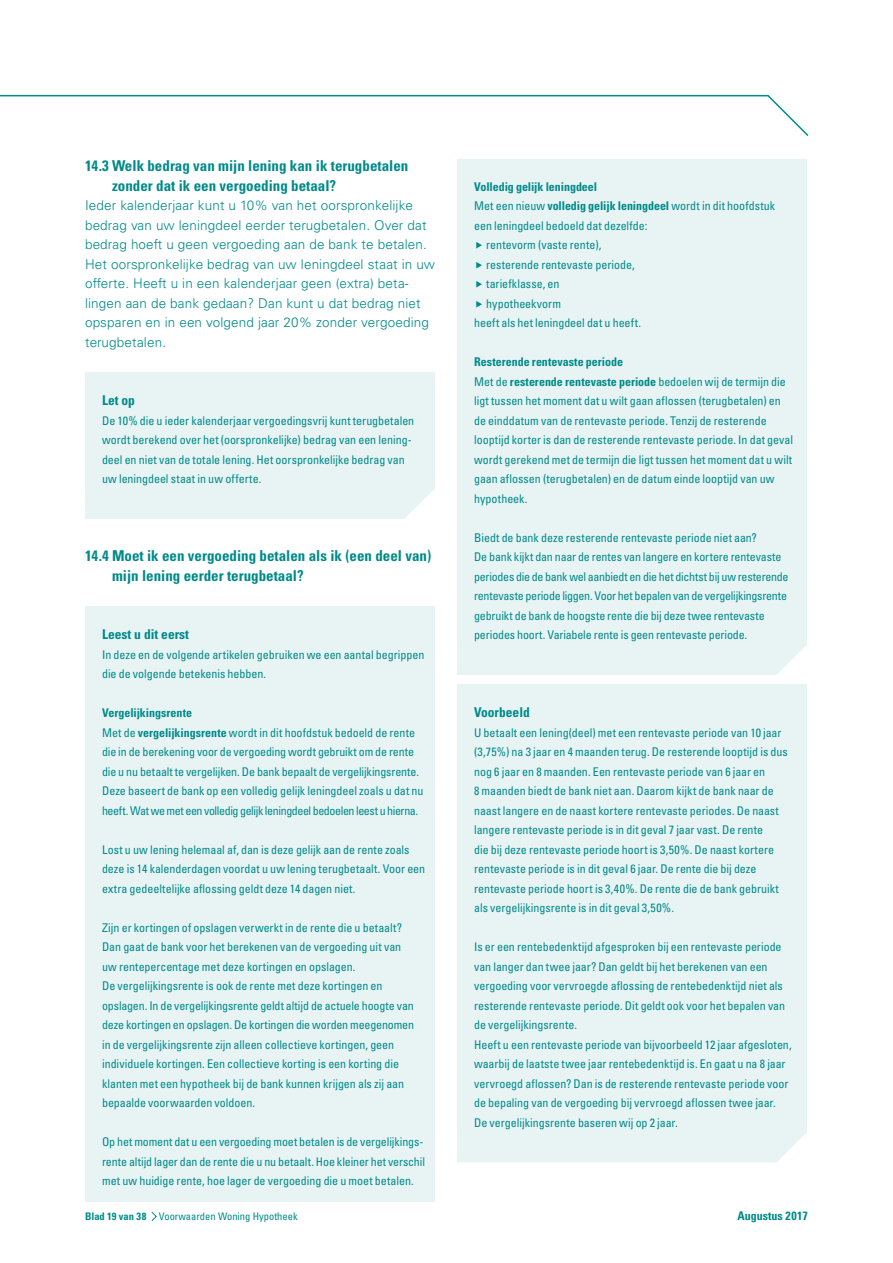
<style>
.page{position:relative;width:893px;height:1263px;background:#fff}
.page>*{position:absolute;margin:0;border:0;box-sizing:border-box;transform-origin:0 0}
.t1{font:700 condensed 15px/19.5px "Univers LT Std";color:#008a89}
.t2{font:300 13.5px/19.5px "Univers LT Std";letter-spacing:.01em;color:#008a89}
.t3{font:700 condensed 13.5px "Univers LT Std";color:#008a89}
.t4{font:condensed 12px/19.5px "Univers LT Std";letter-spacing:-.005em;color:#008a89}
.t5{font:700 condensed 12px "Univers LT Std";letter-spacing:-.005em;color:#008a89}
.t6{font:condensed 10.5px "Univers LT Std";color:#008a89}
.s1{font-weight:700}
</style>
<div class="page">
<svg style="left:0;top:94px;width:809px;height:42px"></svg>
<svg style="left:151px;top:1211px;width:6px;height:10px"></svg>
<div style="left:85px;top:372px;width:349px;height:117px;background:#e8f3f4"></div>
<div style="left:85px;top:489px;width:349px;height:30px;background:#e8f3f4"></div>
<div style="left:85px;top:606px;width:349px;height:595px;background:#e8f3f4"></div>
<div style="left:457px;top:159px;width:349px;height:486px;background:#e8f3f4"></div>
<div style="left:457px;top:645px;width:349px;height:30px;background:#e8f3f4"></div>
<div style="left:457px;top:684px;width:349px;height:448px;background:#e8f3f4"></div>
<div style="left:457px;top:1132px;width:349px;height:30px;background:#e8f3f4"></div>
<p class="t1" style="left:112px;top:156px;width:298px;text-indent:-27px">14.3 Welk bedrag van mijn lening kan ik terugbetalen zonder dat ik een vergoeding betaal?</p>
<p class="t2" style="left:85px;top:195px;width:351px">Ieder kalenderjaar kunt u 10% van het oorspronkelijke bedrag van uw leningdeel eerder terugbetalen. Over dat bedrag hoeft u geen vergoeding aan de bank te betalen.<br>Het oorspronkelijke bedrag van uw leningdeel staat in uw offerte. Heeft u in een kalenderjaar geen (extra) beta&shy;lingen aan de bank gedaan? Dan kunt u dat bedrag niet opsparen en in een volgend jaar 20% zonder vergoeding terugbetalen.</p>
<p class="t3" style="left:102px;top:392px;width:34px">Let op</p>
<p class="t4" style="left:102px;top:410px;width:314px">De 10% die u ieder kalenderjaar vergoedingsvrij kunt terugbetalen wordt berekend over het (oorspronkelijke) bedrag van een lening&shy;deel en niet van de totale lening. Het oorspronkelijke bedrag van uw leningdeel staat in uw offerte.</p>
<p class="t1" style="left:112px;top:546px;width:321px;text-indent:-27px">14.4 Moet ik een vergoeding betalen als ik (een deel van) mijn lening eerder terugbetaal?</p>
<p class="t3" style="left:102px;top:626px;width:88px">Leest u dit eerst</p>
<p class="t4" style="left:102px;top:644px;width:324px">In deze en de volgende artikelen gebruiken we een aantal begrippen die de volgende betekenis hebben.</p>
<p class="t4" style="left:102px;top:703px;width:323px"><span class="s1">Vergelijkingsrente<br></span>Met de <span class="s1">vergelijkingsrente</span> wordt in dit hoofdstuk bedoeld de rente die in de berekening voor de vergoeding wordt gebruikt om de rente die u nu betaalt te vergelijken. De bank bepaalt de vergelijkingsrente.<br>Deze baseert de bank op een volledig gelijk leningdeel zoals u dat nu heeft. Wat we met een volledig gelijk leningdeel bedoelen leest u hierna.</p>
<p class="t4" style="left:102px;top:839px;width:325px">Lost u uw lening helemaal af, dan is deze gelijk aan de rente zoals deze is 14 kalenderdagen voordat u uw lening terugbetaalt. Voor een extra gedeeltelijke aflossing geldt deze 14 dagen niet.</p>
<p class="t4" style="left:102px;top:917px;width:313px">Zijn er kortingen of opslagen verwerkt in de rente die u betaalt?<br>Dan gaat de bank voor het berekenen van de vergoeding uit van uw rentepercentage met deze kortingen en opslagen.<br>De vergelijkingsrente is ook de rente met deze kortingen en opslagen. In de vergelijkingsrente geldt altijd de actuele hoogte van deze kortingen en opslagen. De kortingen die worden meegenomen in de vergelijkingsrente zijn alleen collectieve kortingen, geen individuele kortingen. Een collectieve korting is een korting die klanten met een hypotheek bij de bank kunnen krijgen als zij aan bepaalde voorwaarden voldoen.</p>
<p class="t4" style="left:102px;top:1132px;width:324px">Op het moment dat u een vergoeding moet betalen is de vergelijkings&shy;rente altijd lager dan de rente die u nu betaalt. Hoe kleiner het verschil met uw huidige rente, hoe lager de vergoeding die u moet betalen.</p>
<p class="t6" style="left:85px;top:1209px;width:214px"><span class="s1">Blad 19 van 38</span> Voorwaarden Woning Hypotheek</p>
<p class="t5" style="left:474px;top:179px;width:125px">Volledig gelijk leningdeel</p>
<p class="t4" style="left:474px;top:196px;width:303px">Met een nieuw <span class="s1">volledig gelijk leningdeel</span> wordt in dit hoofdstuk</p>
<p class="t4" style="left:474px;top:215px;width:175px">een leningdeel bedoeld dat dezelfde:</p>
<p class="t4" style="left:486px;top:235px;width:117px">rentevorm (vaste rente),</p>
<p class="t4" style="left:486px;top:254px;width:150px">resterende rentevaste periode,</p>
<p class="t4" style="left:486px;top:274px;width:75px">tariefklasse, en</p>
<p class="t4" style="left:486px;top:293px;width:76px">hypotheekvorm</p>
<p class="t4" style="left:474px;top:313px;width:168px">heeft als het leningdeel dat u heeft.</p>
<p class="t4" style="left:474px;top:352px;width:320px"><span class="s1">Resterende rentevaste periode<br></span>Met de <span class="s1">resterende rentevaste periode</span> bedoelen wij de termijn die ligt tussen het moment dat u wilt gaan aflossen (terugbetalen) en de einddatum van de rentevaste periode. Tenzij de resterende looptijd korter is dan de resterende rentevaste periode. In dat geval wordt gerekend met de termijn die ligt tussen het moment dat u wilt gaan aflossen (terugbetalen) en de datum einde looptijd van uw hypotheek.</p>
<p class="t4" style="left:474px;top:527px;width:316px">Biedt de bank deze resterende rentevaste periode niet aan?<br>De bank kijkt dan naar de rentes van langere en kortere rentevaste periodes die de bank wel aanbiedt en die het dichtst bij uw resterende rentevaste periode liggen. Voor het bepalen van de vergelijkingsrente gebruikt de bank de hoogste rente die bij deze twee rentevaste periodes hoort. Variabele rente is geen rentevaste periode.</p>
<p class="t3" style="left:474px;top:704px;width:57px">Voorbeeld</p>
<p class="t4" style="left:474px;top:722px;width:315px">U betaalt een lening(deel) met een rentevaste periode van 10 jaar (3,75%) na 3 jaar en 4 maanden terug. De resterende looptijd is dus nog 6 jaar en 8 maanden. Een rentevaste periode van 6 jaar en<br>8 maanden biedt de bank niet aan. Daarom kijkt de bank naar de naast langere en de naast kortere rentevaste periodes. De naast langere rentevaste periode is in dit geval 7 jaar vast. De rente<br>die bij deze rentevaste periode hoort is 3,50%. De naast kortere rentevaste periode is in dit geval 6 jaar. De rente die bij deze rentevaste periode hoort is 3,40%. De rente die de bank gebruikt als vergelijkingsrente is in dit geval 3,50%.</p>
<p class="t4" style="left:474px;top:937px;width:319px">Is er een rentebedenktijd afgesproken bij een rentevaste periode van langer dan twee jaar? Dan geldt bij het berekenen van een vergoeding voor vervroegde aflossing de rentebedenktijd niet als resterende rentevaste periode. Dit geldt ook voor het bepalen van de vergelijkingsrente.<br>Heeft u een rentevaste periode van bijvoorbeeld 12 jaar afgesloten, waarbij de laatste twee jaar rentebedenktijd is. En gaat u na 8 jaar vervroegd aflossen? Dan is de resterende rentevaste periode voor de bepaling van de vergoeding bij vervroegd aflossen twee jaar.<br>De vergelijkingsrente baseren wij op 2 jaar.</p>
<p class="t5" style="left:738px;top:1208px;width:72px">Augustus 2017</p>
</div>
